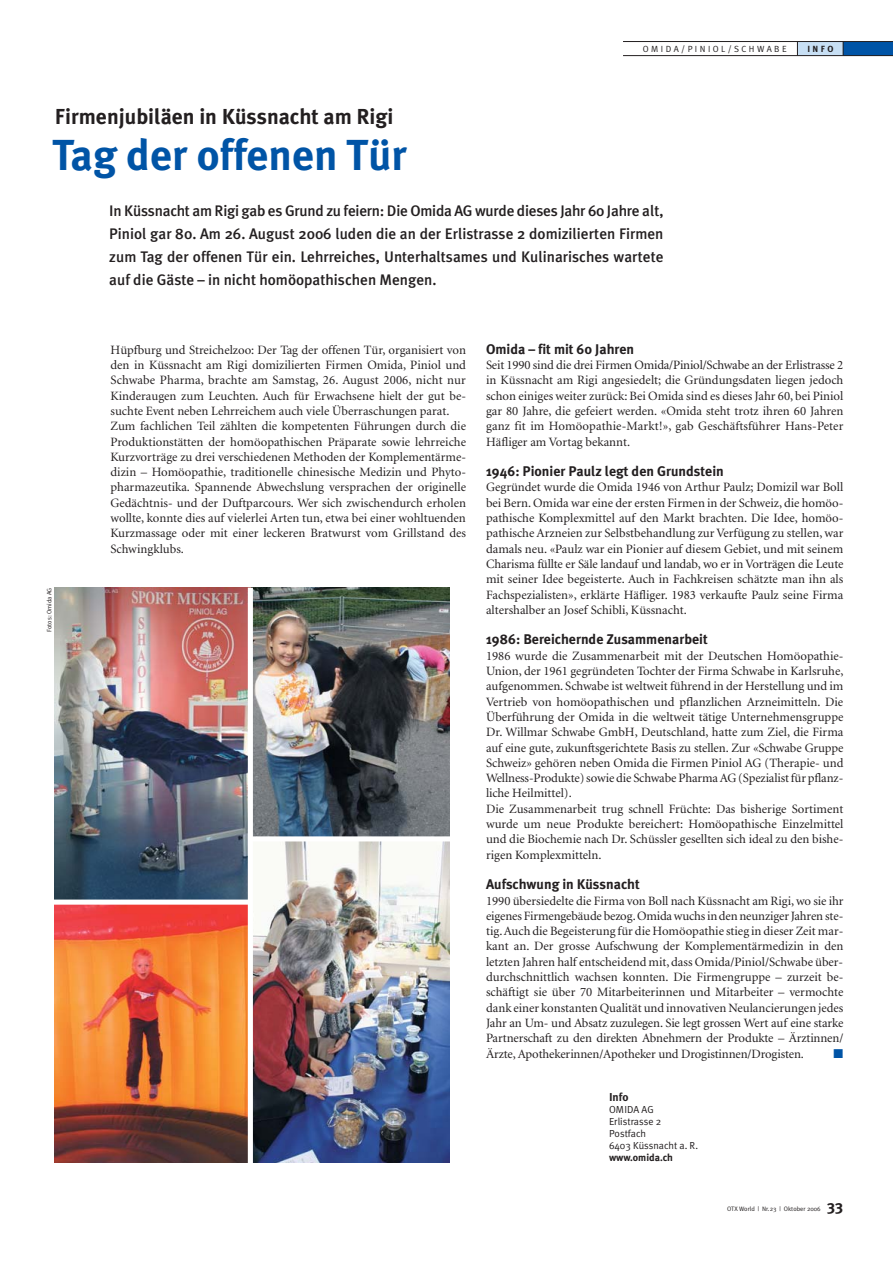
<style>
.page{position:relative;width:893px;height:1263px;background:#fff}
.page>*{position:absolute;margin:0;border:0;box-sizing:border-box;transform-origin:0 0}
.t1{font:700 43.35px "Meta Plus";color:#0054a6}
.t2{font:700 21.6px "Meta Plus";color:#231f20}
.t3{font:500 15.3px/23px "Meta Plus";color:#231f20;text-align:justify}
.t4{font:700 15.3px "Meta Plus";color:#231f20}
.t5{font:700 14.1px "Meta Plus";color:#231f20}
.t6{font:12.75px/15.3px "Minion";color:#231f20;text-align:justify}
.t7{font:12.75px "Zapf Dingbats";color:#0054a6}
.t8{font:700 11.55px "Meta Plus";color:#231f20}
.t9{font:10.2px/12.1px "Meta Plus Normal";color:#231f20}
.t10{font:700 10.2px "Meta Plus";color:#231f20}
.t11{font:8.85px "Meta Plus Normal";letter-spacing:.27em;color:#231f20}
.t12{font:700 8.85px "Meta Plus";color:#231f20}
.t13{font:6.3px "Meta Plus Normal";color:#231f20}
</style>
<div class="page">
<div style="left:843px;top:42px;width:49px;height:14px;background:#0054a6"></div>
<div style="left:797px;top:41px;width:46px;height:15px;background:#c7dff4"></div>
<svg style="left:842px;top:42px;width:1px;height:13px"></svg>
<hr style="left:623px;top:41px;width:269px;height:1px;background:#231f20">
<hr style="left:623px;top:55px;width:269px;height:1px;background:#231f20">
<svg style="left:797px;top:42px;width:1px;height:13px"></svg>
<img style="left:55px;top:905px;width:193px;height:258px">
<img style="left:253px;top:588px;width:196px;height:575px">
<img style="left:55px;top:588px;width:193px;height:312px">
<div style="left:250px;top:836px;width:205px;height:5px;background:#fff"></div>
<h2 class="t2" style="left:55px;top:107px;width:340px">Firmenjubiläen in Küssnacht am Rigi</h2>
<h1 class="t1" style="left:52px;top:136px;width:356px">Tag der offenen Tür</h1>
<p class="t11" style="left:642px;top:44px;width:145px">OMIDA/PINIOL/SCHWABE</p>
<p class="t12" style="left:807px;top:45px;width:28px">INFO</p>
<p class="t13" style="left:46px;top:632px;width:46px;rotate:-90deg">Fotos: Omida AG</p>
<p class="t3" style="left:109px;top:201px;width:555px">In Küssnacht am Rigi gab es Grund zu feiern: Die Omida AG wurde dieses Jahr 60 Jahre alt, Piniol gar 80. Am 26. August 2006 luden die an der Erlistrasse 2 domizilierten Firmen zum Tag der offenen Tür ein. Lehrreiches, Unterhaltsames und Kulinarisches wartete auf die Gäste – in nicht homöopathischen Mengen.</p>
<p class="t6" style="left:111px;top:343px;width:357px;text-align:left">Hüpfburg und Streichelzoo: Der Tag der offenen Tür, organisiert von den in Küssnacht am Rigi domizilierten Firmen Omida, Piniol und Schwabe Pharma, brachte am Samstag, 26. August 2006, nicht nur Kinderaugen zum Leuchten. Auch für Erwachsene hielt der gut be&shy;suchte Event neben Lehrreichem auch viele Überraschungen parat.<br>Zum fachlichen Teil zählten die kompetenten Führungen durch die Produktionstätten der homöopathischen Präparate sowie lehrreiche Kurzvorträge zu drei verschiedenen Methoden der Komplementärme&shy;dizin – Homöopathie, traditionelle chinesische Medizin und Phyto&shy;pharmazeutika. Spannende Abwechslung versprachen der originelle Gedächtnis- und der Duftparcours. Wer sich zwischendurch erholen wollte, konnte dies auf vielerlei Arten tun, etwa bei einer wohltuenden Kurzmassage oder mit einer leckeren Bratwurst vom Grillstand des Schwingklubs.</p>
<p class="t5" style="left:486px;top:343px;width:149px">Omida – fit mit 60 Jahren</p>
<p class="t6" style="left:486px;top:358px;width:359px">Seit 1990 sind die drei Firmen Omida/Piniol/Schwabe an der Erlistrasse 2 in Küssnacht am Rigi angesiedelt; die Gründungsdaten liegen jedoch schon einiges weiter zurück: Bei Omida sind es dieses Jahr 60, bei Piniol gar 80 Jahre, die gefeiert werden. «Omida steht trotz ihren 60 Jahren ganz fit im Homöopathie-Markt!», gab Geschäftsführer Hans-Peter Häfliger am Vortag bekannt.</p>
<p class="t5" style="left:486px;top:465px;width:239px">1946: Pionier Paulz legt den Grundstein</p>
<p class="t6" style="left:486px;top:481px;width:359px">Gegründet wurde die Omida 1946 von Arthur Paulz; Domizil war Boll bei Bern. Omida war eine der ersten Firmen in der Schweiz, die homöo&shy;pathische Komplexmittel auf den Markt brachten. Die Idee, homöo&shy;pathische Arzneien zur Selbstbehandlung zur Verfügung zu stellen, war damals neu. «Paulz war ein Pionier auf diesem Gebiet, und mit seinem Charisma füllte er Säle landauf und landab, wo er in Vorträgen die Leute mit seiner Idee begeisterte. Auch in Fachkreisen schätzte man ihn als Fachspezialisten», erklärte Häfliger. 1983 verkaufte Paulz seine Firma altershalber an Josef Schibli, Küssnacht.</p>
<p class="t5" style="left:486px;top:633px;width:223px">1986: Bereichernde Zusammenarbeit</p>
<p class="t6" style="left:486px;top:649px;width:359px;text-align:left">1986 wurde die Zusammenarbeit mit der Deutschen Homöopathie-Union, der 1961 gegründeten Tochter der Firma Schwabe in Karlsruhe, aufgenommen. Schwabe ist weltweit führend in der Herstellung und im Vertrieb von homöopathischen und pflanzlichen Arzneimitteln. Die Überführung der Omida in die weltweit tätige Unternehmensgruppe Dr. Willmar Schwabe GmbH, Deutschland, hatte zum Ziel, die Firma auf eine gute, zukunftsgerichtete Basis zu stellen. Zur «Schwabe Gruppe Schweiz» gehören neben Omida die Firmen Piniol AG (Therapie- und Wellness-Produkte) sowie die Schwabe Pharma AG (Spezialist für pflanz&shy;liche Heilmittel).<br>Die Zusammenarbeit trug schnell Früchte: Das bisherige Sortiment wurde um neue Produkte bereichert: Homöopathische Einzelmittel und die Biochemie nach Dr. Schüssler gesellten sich ideal zu den bishe&shy;rigen Komplexmitteln.</p>
<p class="t5" style="left:486px;top:878px;width:155px">Aufschwung in Küssnacht</p>
<p class="t6" style="left:486px;top:894px;width:359px">1990 übersiedelte die Firma von Boll nach Küssnacht am Rigi, wo sie ihr eigenes Firmengebäude bezog.Omida wuchs in den neunziger Jahren ste&shy;tig.Auch die Begeisterung für die Homöopathie stieg in dieser Zeit mar&shy;kant an. Der grosse Aufschwung der Komplementärmedizin in den letzten Jahren half entscheidend mit, dass Omida/Piniol/Schwabe über&shy;durchschnittlich wachsen konnten. Die Firmengruppe – zurzeit be&shy;schäftigt sie über 70 Mitarbeiterinnen und Mitarbeiter – vermochte dank einer konstanten Qualität und innovativen Neulancierungen jedes Jahr an Um- und Absatz zuzulegen. Sie legt grossen Wert auf eine starke Partnerschaft zu den direkten Abnehmern der Produkte – Ärztinnen/ Ärzte, Apothekerinnen/Apotheker und Drogistinnen/Drogisten.</p>
<p class="t7" style="left:833px;top:1047px;width:11px">■</p>
<p class="t8" style="left:609px;top:1091px;width:21px">Info</p>
<p class="t9" style="left:609px;top:1104px;width:91px">OMIDA AG<br>Erlistrasse 2<br>Postfach<br>6403 Küssnacht a. R.</p>
<p class="t10" style="left:609px;top:1153px;width:65px">www.omida.ch</p>
<p class="t13" style="left:727px;top:1205px;width:95px">OTX World | Nr.23 | Oktober 2006</p>
<p class="t4" style="left:827px;top:1198px;width:17px">33</p>
</div>
